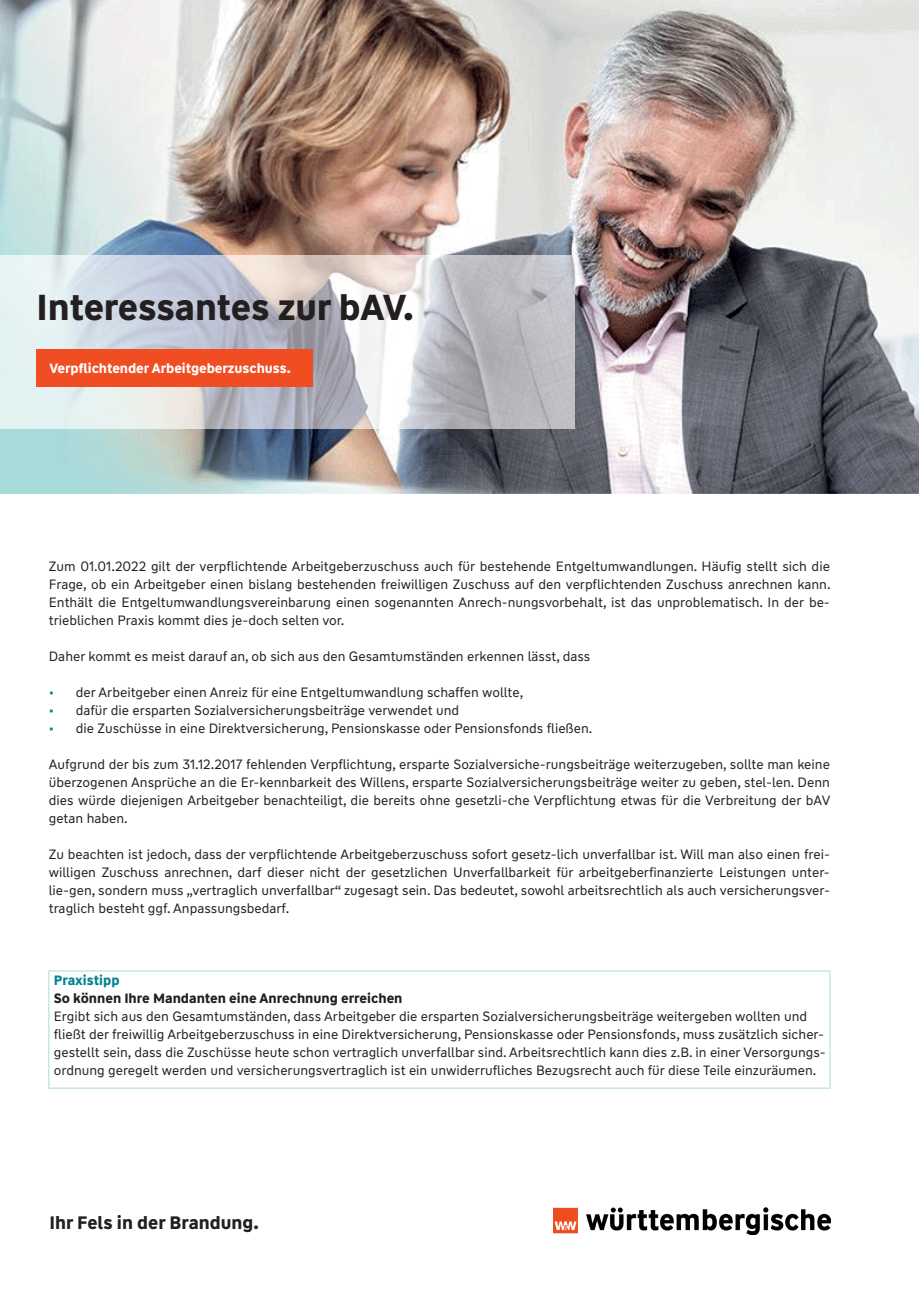
<style>
.page{position:relative;width:919px;height:1289px;background:#fff}
.page>*{position:absolute;margin:0;border:0;box-sizing:border-box;transform-origin:0 0}
.t1{font:700 36px "WW Type";letter-spacing:-.005em;color:#231f20}
.t2{font:700 18px "WW Type";color:#231f20}
.t3{font:13.5px/18px "WW Type";color:#231f20;text-align:justify}
.t4{font:700 13.5px "WW Type";color:#231f20}
.t5{font:700 13.5px "WW Type";letter-spacing:-.005em;color:#fff}
.t6{font:700 13.5px "WW Type";color:#00828f}
.s1{color:#00828f}
</style>
<div class="page">
<img style="left:0;top:0;width:918px;height:494px">
<img style="left:0;top:255px;width:574px;height:173px">
<div style="left:37px;top:350px;width:276px;height:37px;background:#f04d22"></div>
<svg style="left:48px;top:970px;width:782px;height:118px"></svg>
<img style="left:554px;top:1207px;width:276px;height:26px">
<h1 class="t1" style="left:37px;top:284px;width:379px">Interessantes zur bAV.</h1>
<p class="t5" style="left:49px;top:359px;width:243px">Verpflichtender Arbeitgeberzuschuss.</p>
<p class="t3" style="left:49px;top:557px;width:783px">Zum 01.01.2022 gilt der verpflichtende Arbeitgeberzuschuss auch für bestehende Entgeltumwandlungen. Häufig stellt sich die Frage, ob ein Arbeitgeber einen bislang bestehenden freiwilligen Zuschuss auf den verpflichtenden Zuschuss anrechnen kann.<br>Enthält die Entgeltumwandlungsvereinbarung einen sogenannten Anrech-nungsvorbehalt, ist das unproblematisch. In der be&shy;trieblichen Praxis kommt dies je-doch selten vor.</p>
<p class="t3" style="left:49px;top:647px;width:543px">Daher kommt es meist darauf an, ob sich aus den Gesamtumständen erkennen lässt, dass</p>
<p class="t3" style="left:49px;top:683px;width:476px"><span class="s1">•</span> der Arbeitgeber einen Anreiz für eine Entgeltumwandlung schaffen wollte,</p>
<p class="t3" style="left:49px;top:701px;width:412px"><span class="s1">•</span> dafür die ersparten Sozialversicherungsbeiträge verwendet und</p>
<p class="t3" style="left:49px;top:719px;width:545px"><span class="s1">•</span> die Zuschüsse in eine Direktversicherung, Pensionskasse oder Pensionsfonds fließen.</p>
<p class="t3" style="left:49px;top:755px;width:783px">Aufgrund der bis zum 31.12.2017 fehlenden Verpflichtung, ersparte Sozialversiche-rungsbeiträge weiterzugeben, sollte man keine überzogenen Ansprüche an die Er-kennbarkeit des Willens, ersparte Sozialversicherungsbeiträge weiter zu geben, stel-len. Denn dies würde diejenigen Arbeitgeber benachteiligt, die bereits ohne gesetzli-che Verpflichtung etwas für die Verbreitung der bAV getan haben.</p>
<p class="t3" style="left:49px;top:845px;width:782px">Zu beachten ist jedoch, dass der verpflichtende Arbeitgeberzuschuss sofort gesetz-lich unverfallbar ist. Will man also einen frei&shy;willigen Zuschuss anrechnen, darf dieser nicht der gesetzlichen Unverfallbarkeit für arbeitgeberfinanzierte Leistungen unter&shy;lie-gen, sondern muss „vertraglich unverfallbar“ zugesagt sein. Das bedeutet, sowohl arbeitsrechtlich als auch versicherungsver&shy;traglich besteht ggf. Anpassungsbedarf.</p>
<p class="t6" style="left:54px;top:971px;width:67px">Praxistipp</p>
<p class="t4" style="left:54px;top:989px;width:350px">So können Ihre Mandanten eine Anrechnung erreichen</p>
<p class="t3" style="left:54px;top:1007px;width:773px;text-align:left">Ergibt sich aus den Gesamtumständen, dass Arbeitgeber die ersparten Sozialversicherungsbeiträge weitergeben wollten und fließt der freiwillig Arbeitgeberzuschuss in eine Direktversicherung, Pensionskasse oder Pensionsfonds, muss zusätzlich sicher&shy;gestellt sein, dass die Zuschüsse heute schon vertraglich unverfallbar sind. Arbeitsrechtlich kann dies z.B. in einer Versorgungs&shy;ordnung geregelt werden und versicherungsvertraglich ist ein unwiderrufliches Bezugsrecht auch für diese Teile einzuräumen.</p>
<h2 class="t2" style="left:49px;top:1211px;width:211px">Ihr Fels in der Brandung.</h2>
</div>
